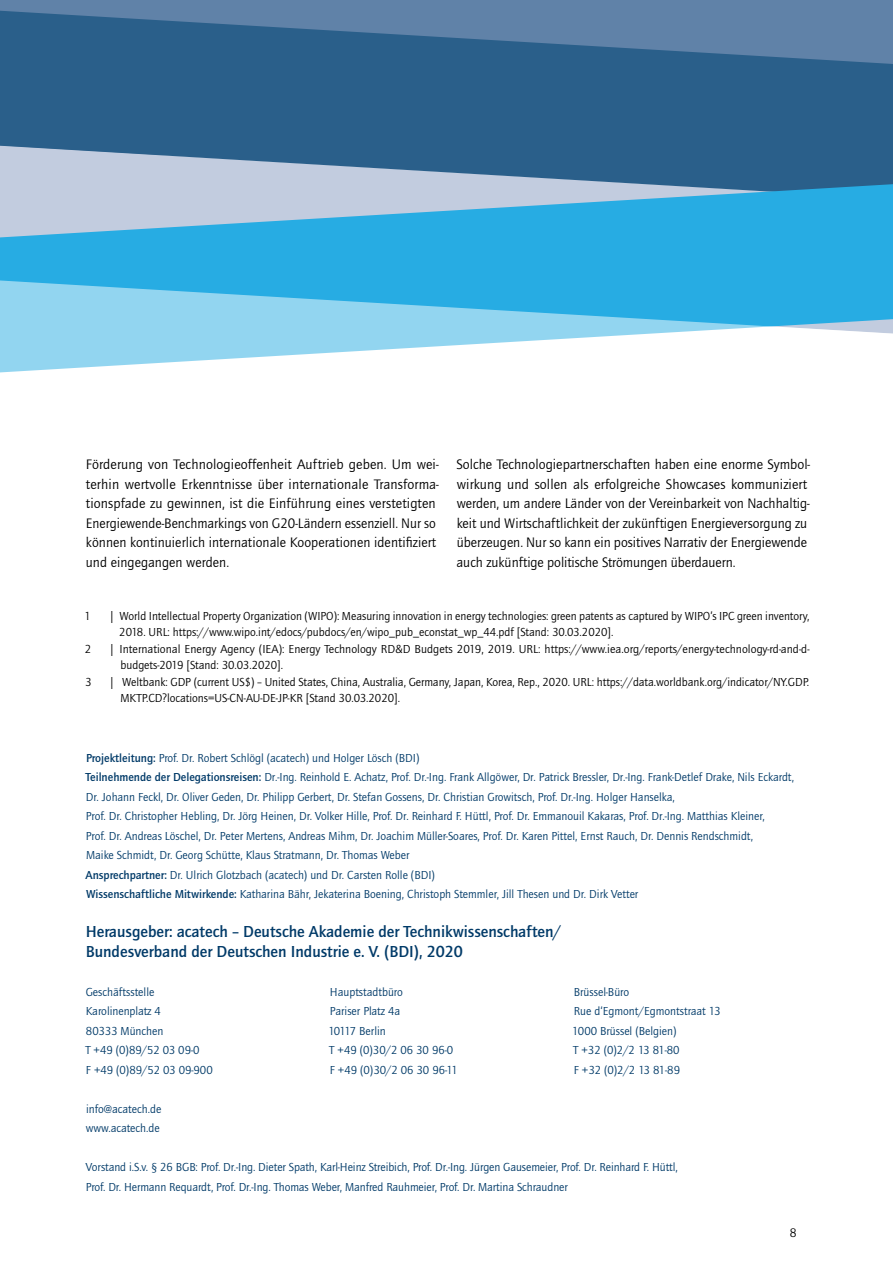
<style>
.page{position:relative;width:893px;height:1263px;background:#fff}
.page>*{position:absolute;margin:0;border:0;box-sizing:border-box;transform-origin:0 0}
.Überschrift{font:500 16.5px/19.5px "Quay Sans ITC Std";color:#003a68}
.Fließtext{font:14.25px/19.5px "Quay Sans ITC Std";letter-spacing:.005em;color:#000}
.Fließtext-2{font:12.75px "Quay Sans ITC Std";color:#000}
.Fließtext-3{font:12px/19.5px "Quay Sans ITC Std";color:#003a68}
.Fußnote{font:12px/16.5px "Quay Sans ITC Std";color:#000}
.Fließtext_mit_Abstan{font:12px/19.5px "Quay Sans ITC Std";letter-spacing:-.005em;color:#003a68}
.s1{font-weight:500}
</style>
<div class="page">
<div style="left:0;top:0;width:893px;height:154px;background:#6082a8"></div>
<svg style="left:0;top:11px;width:893px;height:173px;background:#3e6d95"></svg>
<svg style="left:0;top:184px;width:893px;height:96px;background:#50b3e0"></svg>
<svg style="left:0;top:280px;width:893px;height:93px"></svg>
<p class="Fließtext" style="left:86px;top:455px;width:355px">Förderung von Technologieoffenheit Auftrieb geben. Um wei&shy;terhin wertvolle Erkenntnisse über internationale Transforma&shy;tionspfade zu gewinnen, ist die Einführung eines verstetigten Energiewende-Benchmarkings von G20-Ländern essenziell. Nur so können kontinuierlich internationale Kooperationen identifiziert und eingegangen werden.</p>
<p class="Fließtext" style="left:456px;top:455px;width:355px">Solche Technologiepartnerschaften haben eine enorme Symbol&shy;wirkung und sollen als erfolgreiche Showcases kommuniziert werden, um andere Länder von der Vereinbarkeit von Nachhaltig&shy;keit und Wirtschaftlichkeit der zukünftigen Energieversorgung zu überzeugen. Nur so kann ein positives Narrativ der Energiewende auch zukünftige politische Strömungen überdauern.</p>
<p class="Fußnote" style="left:84px;top:607px;width:8px">1</p>
<p class="Fußnote" style="left:119px;top:607px;width:692px;text-indent:-9px">| World Intellectual Property Organization (WIPO): Measuring innovation in energy technologies: green patents as captured by WIPO’s IPC green inventory,<br>2018. URL: https://www.wipo.int/edocs/pubdocs/en/wipo_pub_econstat_wp_44.pdf [Stand: 30.03.2020].</p>
<p class="Fußnote" style="left:85px;top:640px;width:8px">2</p>
<p class="Fußnote" style="left:121px;top:640px;width:690px;text-indent:-10px">| International Energy Agency (IEA): Energy Technology RD&amp;D Budgets 2019, 2019. URL: https://www.iea.org/reports/energy-technology-rd-and-d&shy;budgets-2019 [Stand: 30.03.2020].</p>
<p class="Fußnote" style="left:85px;top:673px;width:8px">3</p>
<p class="Fußnote" style="left:121px;top:673px;width:690px;text-indent:-10px">| Weltbank: GDP (current US$) – United States, China, Australia, Germany, Japan, Korea, Rep., 2020. URL: https://data.worldbank.org/indicator/NY.GDP.<br>MKTP.CD?locations=US-CN-AU-DE-JP-KR [Stand 30.03.2020].</p>
<p class="Fließtext-3" style="left:86px;top:748px;width:335px"><span class="s1">Projektleitung:</span> Prof. Dr. Robert Schlögl (acatech) und Holger Lösch (BDI)</p>
<p class="Fließtext-3" style="left:86px;top:767px;width:710px"><span class="s1">Teilnehmende der Delegationsreisen:</span> Dr.-Ing. Reinhold E. Achatz, Prof. Dr.-Ing. Frank Allgöwer, Dr. Patrick Bressler, Dr.-Ing. Frank-Detlef Drake, Nils Eckardt, Dr. Johann Feckl, Dr. Oliver Geden, Dr. Philipp Gerbert, Dr. Stefan Gossens, Dr. Christian Growitsch, Prof. Dr.-Ing. Holger Hanselka,<br>Prof. Dr. Christopher Hebling, Dr. Jörg Heinen, Dr. Volker Hille, Prof. Dr. Reinhard F. Hüttl, Prof. Dr. Emmanouil Kakaras, Prof. Dr.-Ing. Matthias Kleiner,<br>Prof. Dr. Andreas Löschel, Dr. Peter Mertens, Andreas Mihm, Dr. Joachim Müller-Soares, Prof. Dr. Karen Pittel, Ernst Rauch, Dr. Dennis Rendschmidt,<br>Maike Schmidt, Dr. Georg Schütte, Klaus Stratmann, Dr. Thomas Weber</p>
<p class="Fließtext-3" style="left:86px;top:865px;width:351px"><span class="s1">Ansprechpartner:</span> Dr. Ulrich Glotzbach (acatech) und Dr. Carsten Rolle (BDI)</p>
<p class="Fließtext-3" style="left:86px;top:884px;width:554px"><span class="s1">Wissenschaftliche Mitwirkende:</span> Katharina Bähr, Jekaterina Boening, Christoph Stemmler, Jill Thesen und Dr. Dirk Vetter</p>
<p class="Überschrift" style="left:86px;top:922px;width:477px">Herausgeber: acatech – Deutsche Akademie der Technikwissenschaften/<br>Bundesverband der Deutschen Industrie e. V. (BDI), 2020</p>
<p class="Fließtext-3" style="left:86px;top:982px;width:70px">Geschäftsstelle</p>
<p class="Fließtext-3" style="left:86px;top:1001px;width:77px">Karolinenplatz 4</p>
<p class="Fließtext-3" style="left:86px;top:1021px;width:79px">80333 München</p>
<p class="Fließtext-3" style="left:85px;top:1040px;width:116px">T +49 (0)89/52 03 09-0</p>
<p class="Fließtext-3" style="left:86px;top:1060px;width:128px">F +49 (0)89/52 03 09-900</p>
<p class="Fließtext-3" style="left:330px;top:982px;width:75px">Hauptstadtbüro</p>
<p class="Fließtext-3" style="left:330px;top:1001px;width:72px">Pariser Platz 4a</p>
<p class="Fließtext-3" style="left:328px;top:1021px;width:59px">10117 Berlin</p>
<p class="Fließtext-3" style="left:329px;top:1040px;width:126px">T +49 (0)30/2 06 30 96-0</p>
<p class="Fließtext-3" style="left:330px;top:1060px;width:130px">F +49 (0)30/2 06 30 96-11</p>
<p class="Fließtext-3" style="left:574px;top:982px;width:57px">Brüssel-Büro</p>
<p class="Fließtext-3" style="left:574px;top:1001px;width:148px">Rue d‘Egmont/Egmontstraat 13</p>
<p class="Fließtext-3" style="left:572px;top:1021px;width:106px">1000 Brüssel (Belgien)</p>
<p class="Fließtext-3" style="left:573px;top:1040px;width:108px">T +32 (0)2/2 13 81-80</p>
<p class="Fließtext-3" style="left:574px;top:1060px;width:108px">F +32 (0)2/2 13 81-89</p>
<p class="Fließtext-3" style="left:86px;top:1099px;width:77px">info@acatech.de</p>
<p class="Fließtext_mit_Abstan" style="left:86px;top:1118px;width:75px">www.acatech.de</p>
<p class="Fließtext_mit_Abstan" style="left:86px;top:1157px;width:593px">Vorstand i.S.v. § 26 BGB: Prof. Dr.‑Ing. Dieter Spath, Karl‑Heinz Streibich, Prof. Dr.‑Ing. Jürgen Gausemeier, Prof. Dr. Reinhard F. Hüttl,<br>Prof. Dr. Hermann Requardt, Prof. Dr.‑Ing. Thomas Weber, Manfred Rauhmeier, Prof. Dr. Martina Schraudner</p>
<p class="Fließtext-2" style="left:790px;top:1226px;width:8px">8</p>
</div>
